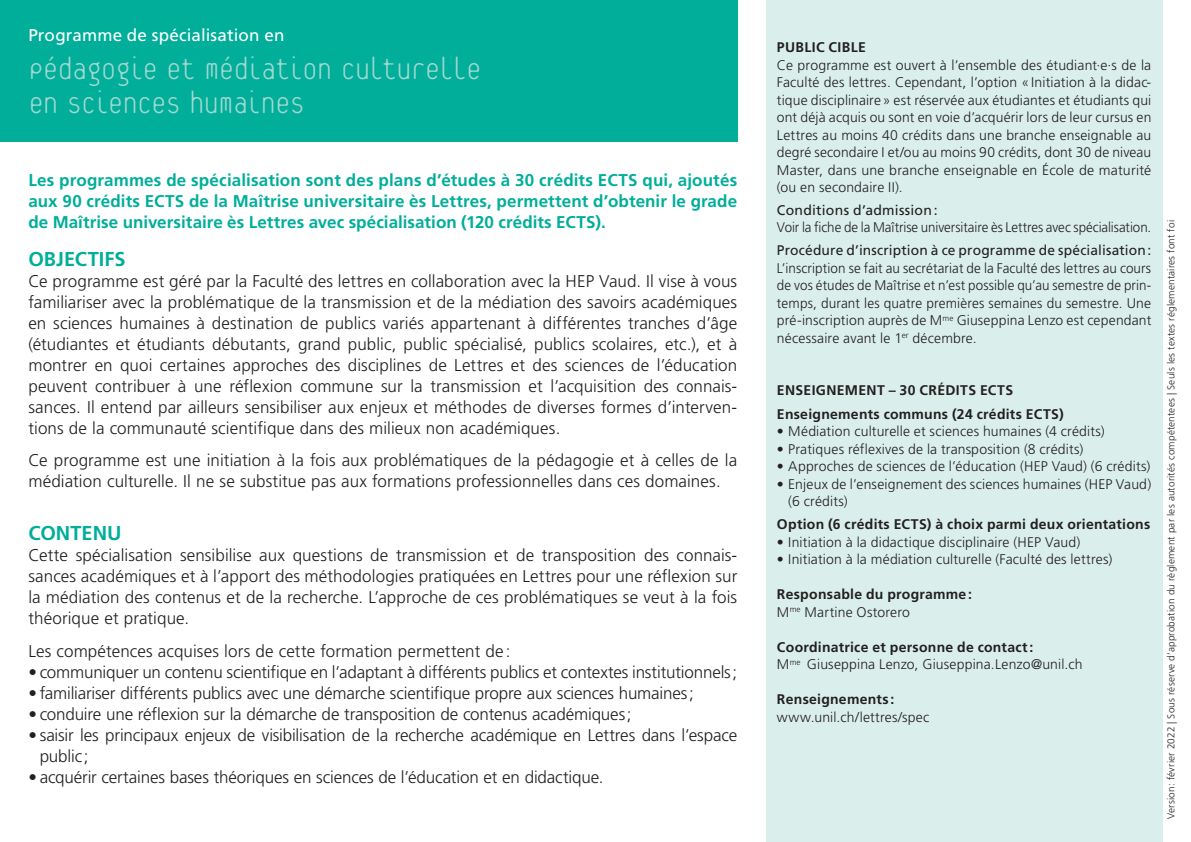
<style>
.page{position:relative;width:1191px;height:842px;background:#fff}
.page>*{position:absolute;margin:0;border:0;box-sizing:border-box;transform-origin:0 0}
.t1{font:100 34px/34px "Platelet";letter-spacing:-.04em;color:#a1d8d1}
.Texte_courant{font:700 20px "Frutiger LT Std";color:#00ae9a}
.Texte_courant-2{font:300 17px/21px "Frutiger LT Std";letter-spacing:-.005em;color:#231f20;text-align:justify}
.Texte_courant-3{font:700 17px/21px "Frutiger LT Std";letter-spacing:.005em;color:#00ae9a;text-align:justify}
.TitreDeParagraphe{font:17px "Frutiger LT Std";letter-spacing:.01em;color:#fff}
.Texte_courant-4{font:300 14px/17.6px "Frutiger LT Std";letter-spacing:.01em;color:#231f20;text-align:justify}
.Texte_courant-5{font:300 14px/17.6px "Frutiger LT Std";letter-spacing:.01em;color:#231f20;text-align:justify;scale:.96 1}
.Texte_courant-6{font:700 14px "Frutiger LT Std";letter-spacing:.02em;color:#231f20}
.Texte_courant-7{font:14px "Frutiger LT Std";letter-spacing:.01em;color:#231f20}
.Texte_courant-8{font:300 14px "Frutiger LT Std";letter-spacing:.01em;color:#231f20;scale:.95 1}
.Texte_courant-9{font:300 10px "Frutiger LT Std";letter-spacing:.015em;color:#231f20}
.s1{font-weight:700}
</style>
<div class="page">
<div style="left:0;top:0;width:737px;height:142px;background:#00ae9a"></div>
<div style="left:765px;top:0;width:397px;height:842px;background:#daefeb"></div>
<p class="TitreDeParagraphe" style="left:28px;top:25px;width:258px">Programme de spécialisation en</p>
<p class="t1" style="left:28px;top:54px;width:455px">Pédagogie et médiation culturelle en sciences humaines</p>
<p class="Texte_courant-3" style="left:28px;top:169px;width:710px">Les programmes de spécialisation sont des plans d’études à 30 crédits ECTS qui, ajoutés aux 90 crédits ECTS de la Maîtrise universitaire ès Lettres, permettent d’obtenir le grade de Maîtrise universitaire ès Lettres avec spécialisation (120 crédits ECTS).</p>
<p class="Texte_courant" style="left:28px;top:247px;width:99px">OBJECTIFS</p>
<p class="Texte_courant-2" style="left:28px;top:271px;width:710px">Ce programme est géré par la Faculté des lettres en collaboration avec la HEP Vaud. Il vise à vous familiariser avec la problématique de la transmission et de la médiation des savoirs académiques en sciences humaines à destination de publics variés appartenant à différentes tranches d’âge (étudiantes et étudiants débutants, grand public, public spécialisé, publics scolaires, etc.), et à montrer en quoi certaines approches des disciplines de Lettres et des sciences de l’éducation peuvent contribuer à une réflexion commune sur la transmission et l’acquisition des connais&shy;sances. Il entend par ailleurs sensibiliser aux enjeux et méthodes de diverses formes d’interven&shy;tions de la communauté scientifique dans des milieux non académiques.</p>
<p class="Texte_courant-2" style="left:28px;top:450px;width:710px">Ce programme est une initiation à la fois aux problématiques de la pédagogie et à celles de la médiation culturelle. Il ne se substitue pas aux formations professionnelles dans ces domaines.</p>
<p class="Texte_courant" style="left:28px;top:522px;width:95px">CONTENU</p>
<p class="Texte_courant-2" style="left:28px;top:545px;width:710px">Cette spécialisation sensibilise aux questions de transmission et de transposition des connais&shy;sances académiques et à l’apport des méthodologies pratiquées en Lettres pour une réflexion sur la médiation des contenus et de la recherche. L’approche de ces problématiques se veut à la fois théorique et pratique.</p>
<p class="Texte_courant-2" style="left:28px;top:641px;width:484px">Les compétences acquises lors de cette formation permettent de:</p>
<p class="Texte_courant-2" style="left:28px;top:662px;width:710px">• communiquer un contenu scientifique en l’adaptant à différents publics et contextes institutionnels;</p>
<p class="Texte_courant-2" style="left:28px;top:683px;width:667px">• familiariser différents publics avec une démarche scientifique propre aux sciences humaines;</p>
<p class="Texte_courant-2" style="left:28px;top:704px;width:605px">• conduire une réflexion sur la démarche de transposition de contenus académiques;</p>
<p class="Texte_courant-2" style="left:40px;top:725px;width:699px;text-indent:-11px">• saisir les principaux enjeux de visibilisation de la recherche académique en Lettres dans l’espace public;</p>
<p class="Texte_courant-2" style="left:28px;top:767px;width:576px">• acquérir certaines bases théoriques en sciences de l’éducation et en didactique.</p>
<p class="Texte_courant-6" style="left:777px;top:39px;width:90px">PUBLIC CIBLE</p>
<p class="Texte_courant-4" style="left:777px;top:56px;width:376px">Ce programme est ouvert à l’ensemble des étudiant·e·s de la Faculté des lettres. Cependant, l’option «Initiation à la didac&shy;tique disciplinaire» est réservée aux étudiantes et étudiants qui ont déjà acquis ou sont en voie d’acquérir lors de leur cursus en Lettres au moins 40 crédits dans une branche enseignable au degré secondaire I et/ou au moins 90 crédits, dont 30 de niveau Master, dans une branche enseignable en École de maturité (ou en secondaire II).</p>
<p class="Texte_courant-7" style="left:777px;top:202px;width:162px">Conditions d’admission:</p>
<p class="Texte_courant-8" style="left:777px;top:220px;width:395px">Voir la fiche de la Maîtrise universitaire ès Lettres avec spécialisation.</p>
<p class="Texte_courant-7" style="left:777px;top:242px;width:376px">Procédure d’inscription à ce programme de spécialisation:</p>
<p class="Texte_courant-5" style="left:777px;top:260px;width:391px">L’inscription se fait au secrétariat de la Faculté des lettres au cours de vos études de Maîtrise et n’est possible qu’au semestre de prin&shy;temps, durant les quatre premières semaines du semestre. Une pré-inscription auprès de M<sup>me</sup> Giuseppina Lenzo est cependant nécessaire avant le 1<sup>er</sup> décembre.</p>
<p class="Texte_courant-6" style="left:777px;top:382px;width:238px">ENSEIGNEMENT – 30 CRÉDITS ECTS</p>
<p class="Texte_courant-6" style="left:777px;top:406px;width:288px">Enseignements communs (24 crédits ECTS)</p>
<p class="Texte_courant-4" style="left:777px;top:423px;width:329px">• Médiation culturelle et sciences humaines (4 crédits)</p>
<p class="Texte_courant-4" style="left:777px;top:440px;width:308px">• Pratiques réflexives de la transposition (8 crédits)</p>
<p class="Texte_courant-4" style="left:777px;top:458px;width:375px"><span class="s1">•</span> Approches de sciences de l’éducation (HEP Vaud) (6 crédits)</p>
<p class="Texte_courant-4" style="left:788px;top:475px;width:364px;text-indent:-11px"><span class="s1">•</span> Enjeux de l’enseignement des sciences humaines (HEP Vaud) (6 crédits)</p>
<p class="Texte_courant-6" style="left:777px;top:516px;width:375px">Option (6 crédits ECTS) à choix parmi deux orientations</p>
<p class="Texte_courant-4" style="left:777px;top:533px;width:305px">• Initiation à la didactique disciplinaire (HEP Vaud)</p>
<p class="Texte_courant-4" style="left:777px;top:551px;width:337px">• Initiation à la médiation culturelle (Faculté des lettres)</p>
<p class="Texte_courant-6" style="left:777px;top:586px;width:196px">Responsable du programme:</p>
<p class="Texte_courant-4" style="left:777px;top:603px;width:134px">M<sup>me</sup> Martine Ostorero</p>
<p class="Texte_courant-6" style="left:777px;top:639px;width:258px">Coordinatrice et personne de contact:</p>
<p class="Texte_courant-4" style="left:777px;top:656px;width:307px">M<sup>me</sup> Giuseppina Lenzo, Giuseppina.Lenzo@unil.ch</p>
<p class="Texte_courant-6" style="left:777px;top:691px;width:119px">Renseignements:</p>
<p class="Texte_courant-4" style="left:777px;top:708px;width:154px">www.unil.ch/lettres/spec</p>
<p class="Texte_courant-9" style="left:1165px;top:819px;width:600px;rotate:-90deg">Version: février 2022 | Sous réserve d’approbation du règlement par les autorités compétentees | Seuls les textes réglementaires font foi</p>
</div>
